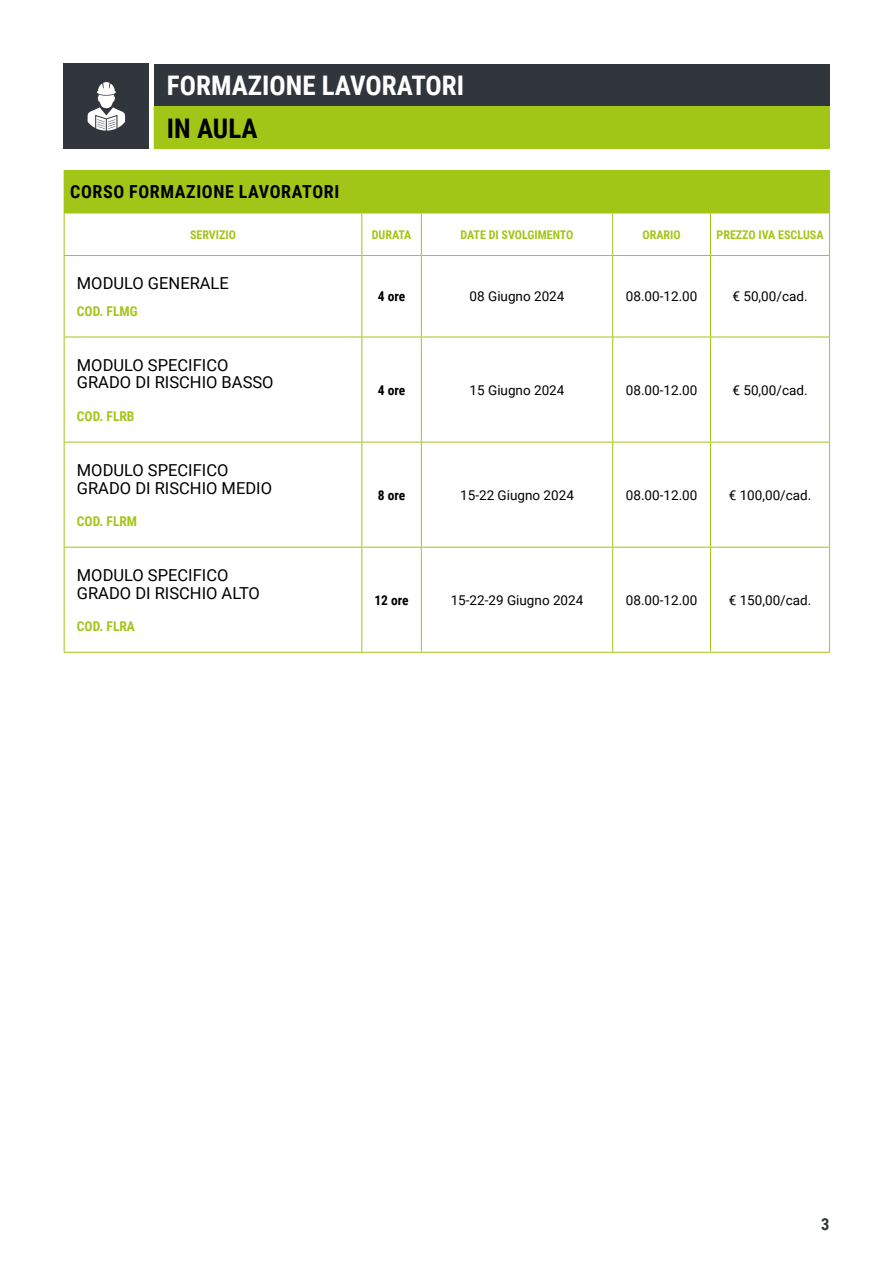
<style>
.page{position:relative;width:893px;height:1263px;background:#fff}
.page>*{position:absolute;margin:0;border:0;box-sizing:border-box;transform-origin:0 0}
.t1{font:700 27px "Roboto Condensed";color:#fff}
.t2{font:700 27px "Roboto Condensed";color:#000}
.t3{font:700 18px "Roboto Condensed";letter-spacing:.035em;color:#000}
.t4{font:16.5px/17.9px "Roboto";color:#000}
.t5{font:700 16.5px "Roboto Condensed";color:#30363c}
.t6{font:13.5px "Roboto";color:#000}
.t7{font:700 13.5px "Roboto Condensed";color:#a2c617}
.t8{font:700 13.5px "Roboto Condensed";color:#000}
.t9{font:700 12px "Roboto Condensed";color:#a2c617}
</style>
<div class="page">
<div style="left:64px;top:170px;width:766px;height:43px;background:#a2c617"></div>
<hr style="left:64px;top:256px;width:1px;height:81px;background:#a2c617">
<hr style="left:361px;top:256px;width:1px;height:81px;background:#a2c617">
<hr style="left:64px;top:442px;width:298px;height:1px;background:#a2c617">
<hr style="left:362px;top:442px;width:59px;height:1px;background:#a2c617">
<hr style="left:421px;top:256px;width:1px;height:81px;background:#a2c617">
<hr style="left:612px;top:256px;width:1px;height:81px;background:#a2c617">
<hr style="left:421px;top:442px;width:192px;height:1px;background:#a2c617">
<hr style="left:613px;top:442px;width:97px;height:1px;background:#a2c617">
<hr style="left:710px;top:256px;width:1px;height:81px;background:#a2c617">
<hr style="left:829px;top:256px;width:1px;height:81px;background:#a2c617">
<hr style="left:710px;top:442px;width:120px;height:1px;background:#a2c617">
<hr style="left:64px;top:337px;width:298px;height:1px;background:#a2c617">
<hr style="left:64px;top:337px;width:1px;height:105px;background:#a2c617">
<hr style="left:362px;top:337px;width:59px;height:1px;background:#a2c617">
<hr style="left:361px;top:337px;width:1px;height:105px;background:#a2c617">
<hr style="left:64px;top:442px;width:1px;height:105px;background:#a2c617">
<hr style="left:361px;top:442px;width:1px;height:105px;background:#a2c617">
<hr style="left:361px;top:547px;width:1px;height:105px;background:#a2c617">
<hr style="left:421px;top:337px;width:192px;height:1px;background:#a2c617">
<hr style="left:421px;top:337px;width:1px;height:105px;background:#a2c617">
<hr style="left:710px;top:337px;width:120px;height:1px;background:#a2c617">
<hr style="left:829px;top:337px;width:1px;height:105px;background:#a2c617">
<hr style="left:829px;top:442px;width:1px;height:105px;background:#a2c617">
<hr style="left:421px;top:442px;width:1px;height:105px;background:#a2c617">
<hr style="left:421px;top:547px;width:1px;height:105px;background:#a2c617">
<hr style="left:613px;top:337px;width:97px;height:1px;background:#a2c617">
<hr style="left:612px;top:337px;width:1px;height:105px;background:#a2c617">
<hr style="left:710px;top:337px;width:1px;height:105px;background:#a2c617">
<hr style="left:612px;top:442px;width:1px;height:105px;background:#a2c617">
<hr style="left:710px;top:442px;width:1px;height:105px;background:#a2c617">
<hr style="left:612px;top:547px;width:1px;height:105px;background:#a2c617">
<hr style="left:710px;top:547px;width:1px;height:105px;background:#a2c617">
<hr style="left:64px;top:213px;width:298px;height:1px;background:#a2c617">
<hr style="left:64px;top:213px;width:1px;height:42px;background:#a2c617">
<hr style="left:362px;top:213px;width:59px;height:1px;background:#a2c617">
<hr style="left:361px;top:213px;width:1px;height:42px;background:#a2c617">
<hr style="left:421px;top:213px;width:192px;height:1px;background:#a2c617">
<hr style="left:421px;top:213px;width:1px;height:42px;background:#a2c617">
<hr style="left:613px;top:213px;width:97px;height:1px;background:#a2c617">
<hr style="left:612px;top:213px;width:1px;height:42px;background:#a2c617">
<hr style="left:710px;top:213px;width:120px;height:1px;background:#a2c617">
<hr style="left:710px;top:213px;width:1px;height:42px;background:#a2c617">
<hr style="left:829px;top:213px;width:1px;height:42px;background:#a2c617">
<hr style="left:64px;top:255px;width:298px;height:1px;background:#a2c617">
<hr style="left:362px;top:255px;width:59px;height:1px;background:#a2c617">
<hr style="left:421px;top:255px;width:192px;height:1px;background:#a2c617">
<hr style="left:613px;top:255px;width:97px;height:1px;background:#a2c617">
<hr style="left:710px;top:255px;width:120px;height:1px;background:#a2c617">
<hr style="left:64px;top:547px;width:298px;height:1px;background:#a2c617">
<hr style="left:64px;top:547px;width:1px;height:105px;background:#a2c617">
<hr style="left:362px;top:547px;width:59px;height:1px;background:#a2c617">
<hr style="left:421px;top:547px;width:192px;height:1px;background:#a2c617">
<hr style="left:613px;top:547px;width:97px;height:1px;background:#a2c617">
<hr style="left:710px;top:547px;width:120px;height:1px;background:#a2c617">
<hr style="left:829px;top:547px;width:1px;height:105px;background:#a2c617">
<hr style="left:64px;top:652px;width:298px;height:1px;background:#a2c617">
<hr style="left:362px;top:652px;width:59px;height:1px;background:#a2c617">
<hr style="left:421px;top:652px;width:192px;height:1px;background:#a2c617">
<hr style="left:613px;top:652px;width:97px;height:1px;background:#a2c617">
<hr style="left:710px;top:652px;width:120px;height:1px;background:#a2c617">
<div style="left:154px;top:64px;width:676px;height:42px;background:#30363c"></div>
<div style="left:154px;top:106px;width:676px;height:43px;background:#a2c617"></div>
<div style="left:64px;top:64px;width:85px;height:85px;background:#30363c"></div>
<svg style="left:88px;top:82px;width:37px;height:49px"></svg>
<h1 class="t1" style="left:167px;top:67px;width:299px">FORMAZIONE LAVORATORI</h1>
<h1 class="t2" style="left:167px;top:109px;width:92px">IN AULA</h1>
<h2 class="t3" style="left:70px;top:179px;width:271px">CORSO FORMAZIONE LAVORATORI</h2>
<p class="t9" style="left:190px;top:226px;width:47px">SERVIZIO</p>
<p class="t9" style="left:372px;top:226px;width:41px">DURATA</p>
<p class="t9" style="left:460px;top:226px;width:115px">DATE DI SVOLGIMENTO</p>
<p class="t9" style="left:642px;top:226px;width:40px">ORARIO</p>
<p class="t9" style="left:717px;top:226px;width:108px">PREZZO IVA ESCLUSA</p>
<p class="t4" style="left:77px;top:274px;width:153px">MODULO GENERALE</p>
<p class="t7" style="left:77px;top:301px;width:62px">COD. FLMG</p>
<p class="t8" style="left:378px;top:287px;width:29px">4 ore</p>
<p class="t6" style="left:470px;top:287px;width:96px">08 Giugno 2024</p>
<p class="t6" style="left:626px;top:287px;width:73px">08.00-12.00</p>
<p class="t6" style="left:732px;top:287px;width:77px">€ 50,00/cad.</p>
<p class="t4" style="left:77px;top:355px;width:198px">MODULO SPECIFICO<br>GRADO DI RISCHIO BASSO</p>
<p class="t7" style="left:77px;top:407px;width:59px">COD. FLRB</p>
<p class="t4" style="left:77px;top:460px;width:197px">MODULO SPECIFICO<br>GRADO DI RISCHIO MEDIO</p>
<p class="t7" style="left:77px;top:512px;width:62px">COD. FLRM</p>
<p class="t4" style="left:77px;top:565px;width:185px">MODULO SPECIFICO<br>GRADO DI RISCHIO ALTO</p>
<p class="t7" style="left:77px;top:617px;width:60px">COD. FLRA</p>
<p class="t8" style="left:378px;top:380px;width:29px">4 ore</p>
<p class="t6" style="left:470px;top:380px;width:96px">15 Giugno 2024</p>
<p class="t6" style="left:626px;top:380px;width:73px">08.00-12.00</p>
<p class="t6" style="left:732px;top:380px;width:77px">€ 50,00/cad.</p>
<p class="t8" style="left:378px;top:485px;width:29px">8 ore</p>
<p class="t6" style="left:460px;top:485px;width:115px">15-22 Giugno 2024</p>
<p class="t6" style="left:626px;top:485px;width:73px">08.00-12.00</p>
<p class="t6" style="left:729px;top:485px;width:84px">€ 100,00/cad.</p>
<p class="t8" style="left:374px;top:590px;width:36px">12 ore</p>
<p class="t6" style="left:451px;top:590px;width:134px">15-22-29 Giugno 2024</p>
<p class="t6" style="left:626px;top:590px;width:73px">08.00-12.00</p>
<p class="t6" style="left:729px;top:590px;width:84px">€ 150,00/cad.</p>
<p class="t5" style="left:821px;top:1213px;width:10px">3</p>
</div>
